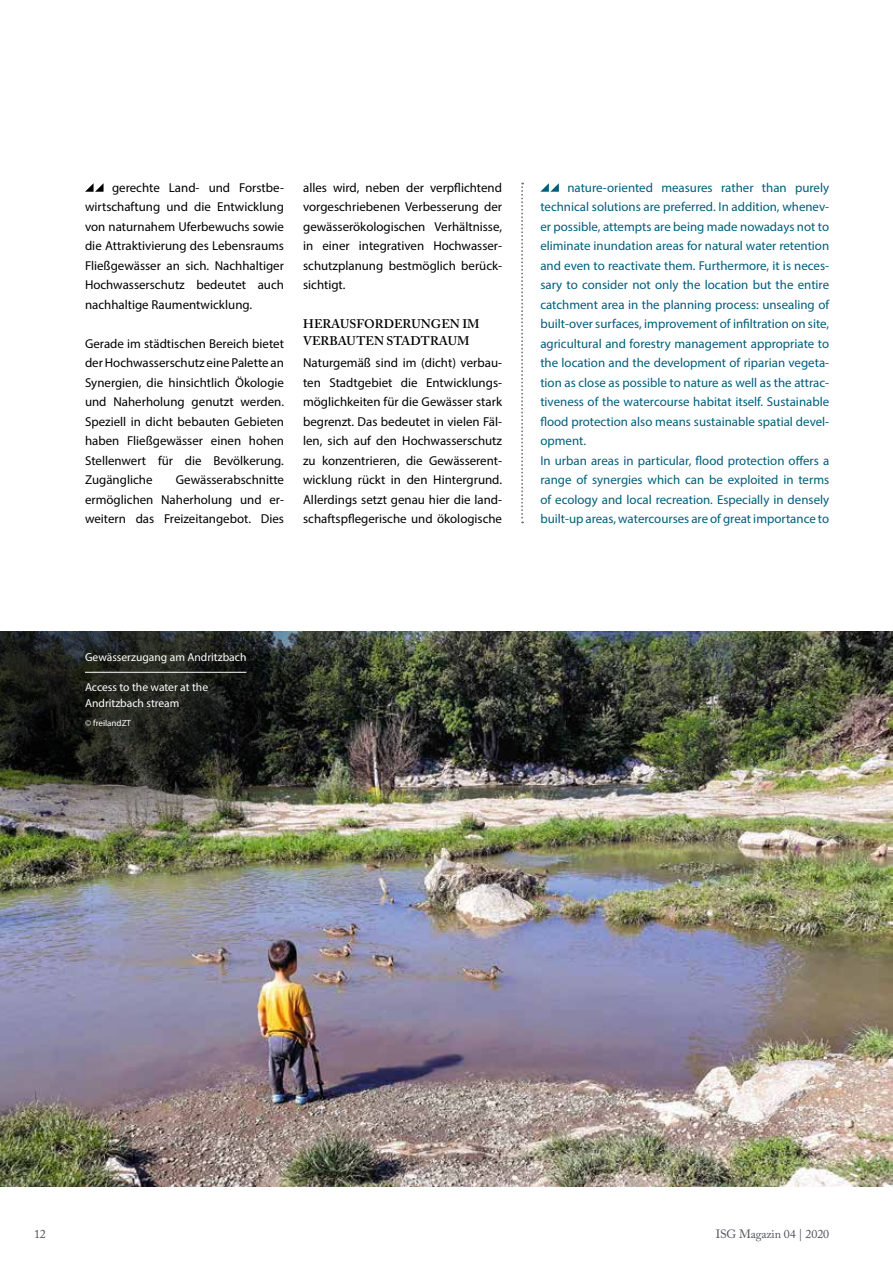
<style>
.page{position:relative;width:893px;height:1263px;background:#fff}
.page>*{position:absolute;margin:0;border:0;box-sizing:border-box;transform-origin:0 0}
.t1{font:12.9px/19.5px "Myriad Pro";color:#000;text-align:justify}
.t2{font:12.9px/19.5px "Myriad Pro";color:#005e7b}
.t3{font:600 12.45px/16.5px "Adobe Caslon Pro";letter-spacing:.005em;color:#000}
.t4{font:12px "Adobe Caslon Pro";letter-spacing:-.01em;color:#4e5058}
.t5{font:11.55px/16.5px "Myriad Pro";color:#fff}
.t6{font:9px "Myriad Pro";color:#fff}
</style>
<div class="page">
<svg style="left:521px;top:183px;width:2px;height:340px"></svg>
<svg style="left:85px;top:183px;width:19px;height:9px"></svg>
<svg style="left:540px;top:183px;width:19px;height:9px"></svg>
<img style="left:0;top:631px;width:893px;height:555px">
<img style="left:0;top:631px;width:364px;height:224px">
<hr style="left:85px;top:672px;width:161px;height:1px;background:#fff">
<p class="t1" style="left:85px;top:178px;width:200px;text-indent:27px">gerechte Land- und Forstbe&shy;wirtschaftung und die Entwicklung von naturnahem Uferbewuchs sowie die Attraktivierung des Lebensraums Fließgewässer an sich. Nachhaltiger Hochwasserschutz bedeutet auch nachhaltige Raumentwicklung.</p>
<p class="t1" style="left:85px;top:334px;width:200px">Gerade im städtischen Bereich bietet der Hochwasserschutz eine Palette an Synergien, die hinsichtlich Ökologie und Naherholung genutzt werden.<br>Speziell in dicht bebauten Gebieten haben Fließgewässer einen hohen Stellenwert für die Bevölkerung.<br>Zugängliche</p>
<p class="t1" style="left:85px;top:470px;width:200px;text-indent:91px">Gewässerabschnitte ermöglichen Naherholung und er&shy;weitern das Freizeitangebot. Dies</p>
<p class="t1" style="left:303px;top:177px;width:200px">alles wird, neben der verpflichtend vorgeschriebenen Verbesserung der gewässerökologischen Verhältnisse, in einer integrativen Hochwasser&shy;schutzplanung bestmöglich berück&shy;sichtigt.</p>
<p class="t3" style="left:303px;top:316px;width:178px">HERAUSFORDERUNGEN IM<br>VERBAUTEN STADTRAUM</p>
<p class="t1" style="left:303px;top:353px;width:200px">Naturgemäß sind im (dicht) verbau&shy;ten Stadtgebiet die Entwicklungs&shy;möglichkeiten für die Gewässer stark begrenzt. Das bedeutet in vielen Fäl&shy;len, sich auf den Hochwasserschutz zu konzentrieren, die Gewässerent&shy;wicklung rückt in den Hintergrund.<br>Allerdings setzt genau hier die land&shy;schaftspflegerische und ökologische</p>
<p class="t2" style="left:540px;top:177px;width:290px;text-indent:27px">nature-oriented measures rather than purely technical solutions are preferred. In addition, whenev&shy;er possible, attempts are being made nowadays not to eliminate inundation areas for natural water retention and even to reactivate them. Furthermore, it is neces&shy;sary to consider not only the location but the entire catchment area in the planning process: unsealing of built-over surfaces, improvement of infiltration on site, agricultural and forestry management appropriate to the location and the development of riparian vegeta&shy;tion as close as possible to nature as well as the attrac&shy;tiveness of the watercourse habitat itself. Sustainable flood protection also means sustainable spatial devel&shy;opment.<br>In urban areas in particular, flood protection offers a range of synergies which can be exploited in terms of ecology and local recreation. Especially in densely built-up areas, watercourses are of great importance to</p>
<p class="t5" style="left:85px;top:649px;width:163px">Gewässerzugang am Andritzbach</p>
<p class="t5" style="left:85px;top:678px;width:125px">Access to the water at the<br>Andritzbach stream</p>
<p class="t6" style="left:85px;top:717px;width:48px">© freilandZT</p>
<p class="t4" style="left:34px;top:1226px;width:13px">12</p>
<p class="t4" style="left:716px;top:1226px;width:115px">ISG Magazin 04 | 2020</p>
</div>
